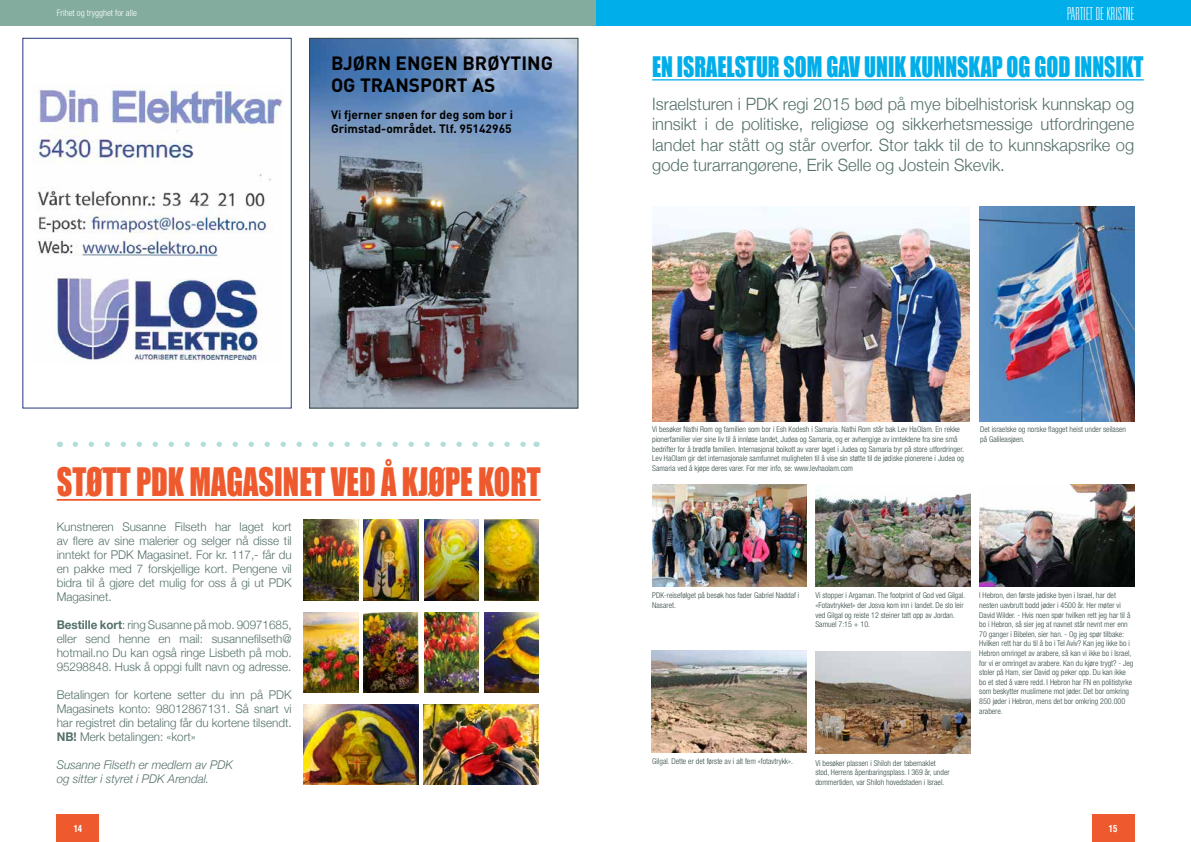
<style>
.page{position:relative;width:1191px;height:842px;background:#fff}
.page>*{position:absolute;margin:0;border:0;box-sizing:border-box;transform-origin:0 0}
.t1{font:36px "Impact";color:#ee5a2d;scale:.84 1}
.t2{font:26px "Impact";color:#00aeea;scale:.84 1}
.t3{font:700 19px/22.8px "DIN";color:#000}
.t4{font:100 ultra-condensed 18px "Univers";letter-spacing:.025em;color:#fff}
.t5{font:300 17px/20.4px "Helvetica Neue";color:#54706a;text-align:justify}
.t6{font:300 12px/14px "Helvetica Neue";color:#54706a;text-align:justify}
.t7{font:700 12px/14.4px "DIN";color:#000}
.t8{font:italic 300 12px/14px "Helvetica Neue";color:#54706a}
.t9{font:700 condensed 10px "Helvetica Neue";color:#fff;scale:.87 1}
.t10{font:300 condensed 9px "Helvetica Neue";color:#fff}
.t11{font:300 condensed 8px/9.6px "Helvetica Neue";color:#354b48}
.s1{font-weight:700}
</style>
<div class="page">
<div style="left:595px;top:0;width:596px;height:26px;background:#00aeea"></div>
<div style="left:0;top:0;width:595px;height:26px;background:#83ac9f"></div>
<div style="left:22px;top:38px;width:270px;height:371px;border:1px solid #22387d"></div>
<img style="left:311px;top:40px;width:265px;height:367px">
<div style="left:309px;top:38px;width:269px;height:371px;border:1px solid #354b48"></div>
<hr style="left:652px;top:79px;width:491px;height:1px;background:#00aeea">
<img style="left:37px;top:84px;width:247px;height:276px">
<img style="left:652px;top:207px;width:317px;height:214px">
<img style="left:652px;top:484px;width:155px;height:103px">
<img style="left:979px;top:484px;width:155px;height:103px">
<img style="left:815px;top:493px;width:155px;height:94px">
<img style="left:815px;top:651px;width:155px;height:103px">
<img style="left:651px;top:650px;width:155px;height:102px">
<img style="left:979px;top:207px;width:155px;height:214px">
<hr style="left:57px;top:499px;width:483px;height:2px;background:#ee5a2d">
<img style="left:304px;top:704px;width:114px;height:81px">
<img style="left:424px;top:704px;width:115px;height:81px">
<img style="left:304px;top:519px;width:54px;height:81px">
<img style="left:484px;top:519px;width:55px;height:81px">
<img style="left:364px;top:519px;width:54px;height:81px">
<img style="left:304px;top:612px;width:54px;height:81px">
<img style="left:424px;top:612px;width:54px;height:81px">
<img style="left:424px;top:519px;width:54px;height:81px">
<img style="left:364px;top:612px;width:54px;height:81px">
<img style="left:484px;top:612px;width:55px;height:81px">
<svg style="left:75px;top:442px;width:451px;height:5px"></svg>
<div style="left:57px;top:814px;width:42px;height:28px;background:#ee5a2d"></div>
<div style="left:1091px;top:814px;width:43px;height:28px;background:#ee5a2d"></div>
<p class="t10" style="left:57px;top:8px;width:82px">Frihet og trygghet for alle</p>
<h3 class="t3" style="left:331px;top:51px;width:223px">BJØRN ENGEN BRØYTING<br>OG TRANSPORT AS</h3>
<h3 class="t7" style="left:331px;top:107px;width:183px">Vi fjerner snøen for deg som bor i<br>Grimstad-området. Tlf. 95142965</h3>
<h3 class="t4" style="left:1067px;top:5px;width:69px">PARTIET DE KRISTNE</h3>
<h2 class="t2" style="left:652px;top:47px;width:586px">EN ISRAELSTUR SOM GAV UNIK KUNNSKAP OG GOD INNSIKT</h2>
<p class="t5" style="left:652px;top:93px;width:483px">Israelsturen i PDK regi 2015 bød på mye bibelhistorisk kunnskap og innsikt i de politiske, religiøse og sikkerhetsmessige utfordringene landet har stått og står overfor. Stor takk til de to kunnskapsrike og gode turarrangørene, Erik Selle og Jostein Skevik.</p>
<h1 class="t1" style="left:57px;top:454px;width:577px">STØTT PDK MAGASINET VED Å KJØPE KORT</h1>
<h3 class="t6" style="left:57px;top:520px;width:236px">Kunstneren Susanne Filseth har laget kort av flere av sine malerier og selger nå disse til inntekt for PDK Magasinet. For kr. 117,- får du en pakke med 7 forskjellige kort. Pengene vil bidra til å gjøre det mulig for oss å gi ut PDK Magasinet.</h3>
<h3 class="t6" style="left:57px;top:618px;width:236px"><span class="s1">Bestille kort</span>: ring Susanne på mob. 90971685, eller send henne en mail: susannefilseth@ hotmail.no Du kan også ringe Lisbeth på mob.<br>95298848. Husk å oppgi fullt navn og adresse.</h3>
<h3 class="t6" style="left:57px;top:688px;width:236px">Betalingen for kortene setter du inn på PDK Magasinets konto: 98012867131. Så snart vi har registret din betaling får du kortene tilsendt.<br><span class="s1">NB!</span> Merk betalingen: «kort»</h3>
<h3 class="t8" style="left:57px;top:758px;width:178px">Susanne Filseth er medlem av PDK og sitter i styret i PDK Arendal.</h3>
<p class="t11" style="left:652px;top:425px;width:313px">Vi besøker Nathi Rom og familien som bor i Esh Kodesh i Samaria. Nathi Rom står bak Lev HaOlam. En rekke pionerfamilier vier sine liv til å innløse landet, Judea og Samaria, og er avhengige av inntektene fra sine små bedrifter for å brødfø familien. Internasjonal boikott av varer laget i Judea og Samaria byr på store utfordringer.<br>Lev HaOlam gir det internasjonale samfunnet muligheten til å vise sin støtte til de jødiske pionerene i Judea og Samaria ved å kjøpe deres varer. For mer info, se: www.levhaolam.com</p>
<p class="t11" style="left:980px;top:425px;width:147px">Det israelske og norske flagget heist under seilasen på Galileasjøen.</p>
<p class="t11" style="left:652px;top:591px;width:149px">PDK-reisefølget på besøk hos fader Gabriel Naddaf i<br>Nasaret.</p>
<p class="t11" style="left:979px;top:591px;width:156px">I Hebron, den første jødiske byen i Israel, har det nesten uavbrutt bodd jøder i 4500 år. Her møter vi David Wilder. - Hvis noen spør hvilken rett jeg har til å bo i Hebron, så sier jeg at navnet står nevnt mer enn 70 ganger i Bibelen, sier han. - Og jeg spør tilbake:<br>Hvilken rett har du til å bo i Tel Aviv? Kan jeg ikke bo i Hebron omringet av arabere, så kan vi ikke bo i Israel, for vi er omringet av arabere. Kan du kjøre trygt? - Jeg stoler på Ham, sier David og peker opp. Du kan ikke bo et sted å være redd. I Hebron har FN en politistyrke som beskytter muslimene mot jøder. Det bor omkring 850 jøder i Hebron, mens det bor omkring 200.000 arabere.</p>
<p class="t11" style="left:815px;top:591px;width:151px">Vi stopper i Argaman. The footprint of God ved Gilgal. «Fotavtrykket» der Josva kom inn i landet. De slo leir ved Gilgal og reiste 12 steiner tatt opp av Jordan.<br>Samuel 7:15 + 10.</p>
<p class="t11" style="left:652px;top:756px;width:142px">Gilgal. Dette er det første av i alt fem «fotavtrykk».</p>
<p class="t11" style="left:815px;top:758px;width:136px">Vi besøker plassen i Shiloh der tabernaklet stod, Herrens åpenbaringsplass. I 369 år, under dommertiden, var Shiloh hovedstaden i Israel.</p>
<p class="t9" style="left:74px;top:822px;width:11px">14</p>
<p class="t9" style="left:1108px;top:822px;width:11px">15</p>
</div>
